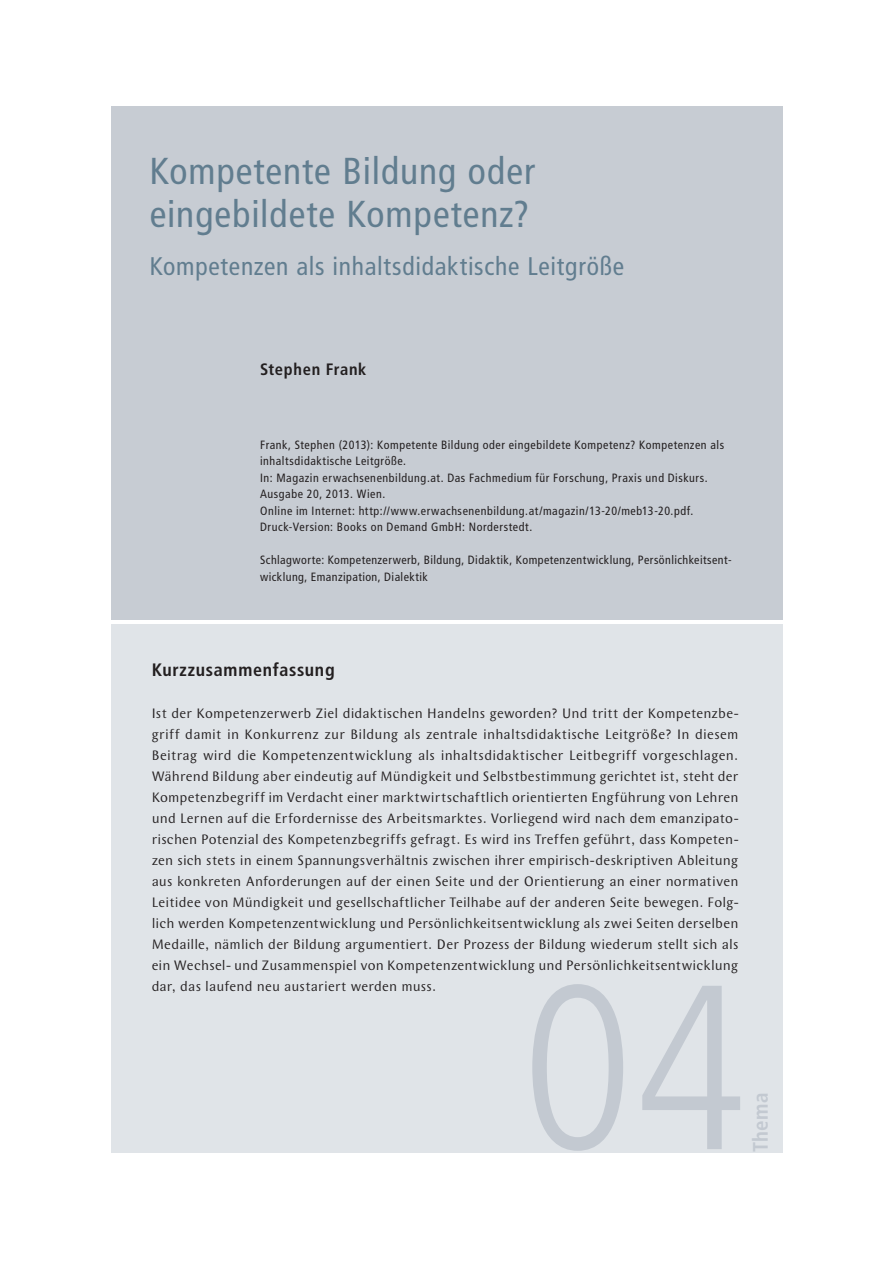
<style>
.page{position:relative;width:893px;height:1263px;background:#fff}
.page>*{position:absolute;margin:0;border:0;box-sizing:border-box;transform-origin:0 0}
.t1{font:300 condensed 234px "Frutiger LT Std";color:#c3c9d1}
.t2{font:condensed 37.5px/43.5px "Frutiger LT Std";letter-spacing:.025em;color:#617d8f}
.t3{font:condensed 25.5px "Frutiger LT Std";letter-spacing:.03em;color:#617d8f}
.t4{font:700 condensed 21px "Frutiger LT Std";letter-spacing:.015em;color:#c3c9d1}
.t5{font:700 condensed 18px "Frutiger LT Std";letter-spacing:.04em;color:#231f20}
.t6{font:700 condensed 16.5px "Frutiger LT Std";letter-spacing:.04em;color:#231f20}
.t7{font:14.25px/21px "Wunderlich";letter-spacing:.01em;color:#231f20;text-align:justify}
.t8{font:condensed 12px/16.5px "Frutiger LT Std";letter-spacing:.045em;color:#231f20}
</style>
<div class="page">
<div style="left:111px;top:624px;width:671px;height:528px;background:#e0e4e8"></div>
<div style="left:111px;top:106px;width:671px;height:514px;background:#c7ccd3"></div>
<h2 class="t2" style="left:150px;top:149px;width:387px">Kompetente Bildung oder eingebildete Kompetenz?</h2>
<h3 class="t3" style="left:150px;top:252px;width:476px">Kompetenzen als inhaltsdidaktische Leitgröße</h3>
<p class="t6" style="left:260px;top:359px;width:108px">Stephen Frank</p>
<p class="t8" style="left:260px;top:436px;width:466px">Frank, Stephen (2013): Kompetente Bildung oder eingebildete Kompetenz? Kompetenzen als inhaltsdidaktische Leitgröße.<br>In: Magazin erwachsenenbildung.at. Das Fachmedium für Forschung, Praxis und Diskurs.<br>Ausgabe 20, 2013. Wien.<br>Online im Internet: http://www.erwachsenenbildung.at/magazin/13-20/meb13-20.pdf.<br>Druck-Version: Books on Demand GmbH: Norderstedt.</p>
<p class="t8" style="left:260px;top:552px;width:473px">Schlagworte: Kompetenzerwerb, Bildung, Didaktik, Kompetenzentwicklung, Persönlichkeitsent&shy;wicklung, Emanzipation, Dialektik</p>
<p class="t5" style="left:152px;top:659px;width:184px">Kurzzusammenfassung</p>
<p class="t7" style="left:152px;top:703px;width:588px">Ist der Kompetenzerwerb Ziel didaktischen Handelns geworden? Und tritt der Kompetenzbe&shy;griff damit in Konkurrenz zur Bildung als zentrale inhaltsdidaktische Leitgröße? In diesem Beitrag wird die Kompetenzentwicklung als inhaltsdidaktischer Leitbegriff vorgeschlagen.<br>Während Bildung aber eindeutig auf Mündigkeit und Selbstbestimmung gerichtet ist, steht der Kompetenzbegriff im Verdacht einer marktwirtschaftlich orientierten Engführung von Lehren und Lernen auf die Erfordernisse des Arbeitsmarktes. Vorliegend wird nach dem emanzipato&shy;rischen Potenzial des Kompetenzbegriffs gefragt. Es wird ins Treffen geführt, dass Kompeten&shy;zen sich stets in einem Spannungsverhältnis zwischen ihrer empirisch-deskriptiven Ableitung aus konkreten Anforderungen auf der einen Seite und der Orientierung an einer normativen Leitidee von Mündigkeit und gesellschaftlicher Teilhabe auf der anderen Seite bewegen. Folg&shy;lich werden Kompetenzentwicklung und Persönlichkeitsentwicklung als zwei Seiten derselben Medaille, nämlich der Bildung argumentiert. Der Prozess der Bildung wiederum stellt sich als ein Wechsel- und Zusammenspiel von Kompetenzentwicklung und Persönlichkeitsentwicklung dar, das laufend neu austariert werden muss.</p>
<h1 class="t1" style="left:522px;top:935px;width:227px">04</h1>
<h3 class="t4" style="left:748px;top:1152px;width:61px;rotate:-90deg">Thema</h3>
</div>
